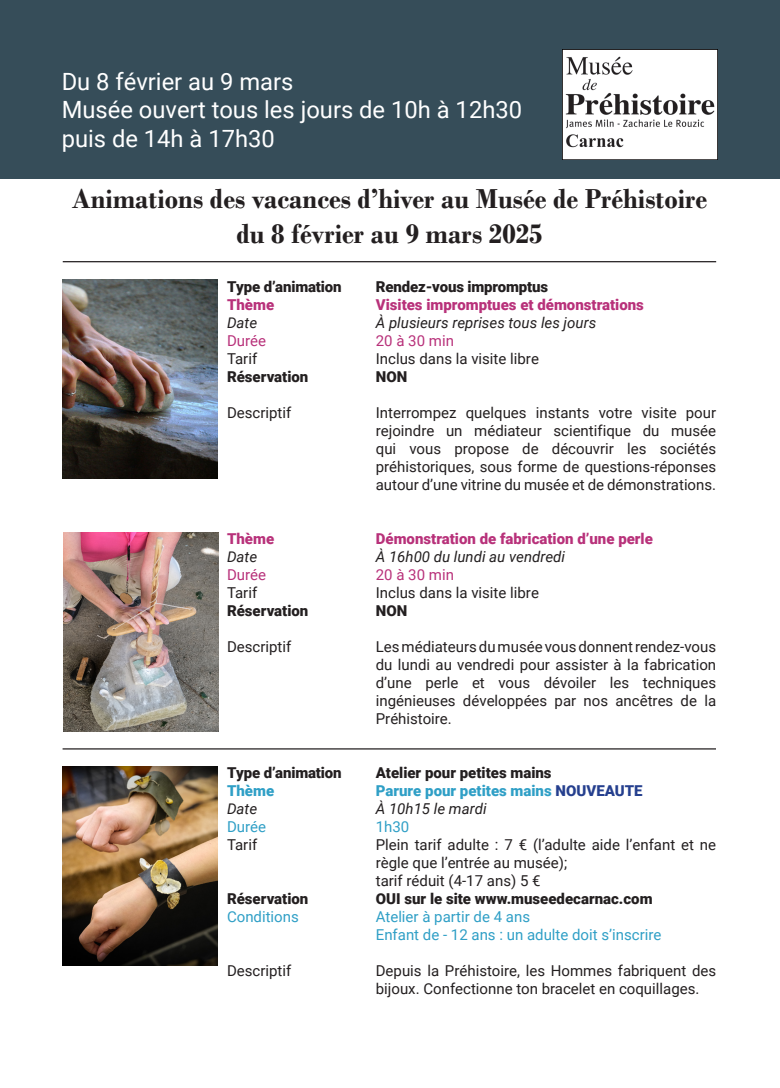
<style>
.page{position:relative;width:780px;height:1088px;background:#fff}
.page>*{position:absolute;margin:0;border:0;box-sizing:border-box;transform-origin:0 0}
.t1{font:700 28.75px/34.5px "Bodoni";color:#231f20;text-align:center;scale:.95 1}
.t2{font:23.75px/28.5px "Roboto";color:#fff}
.t3{font:15px/18px "Roboto";color:#231f20;text-align:justify}
.t4{font:900 15px/18px "Roboto";color:#231f20}
.t5{font:900 15px "Roboto";color:#b8317a}
.t6{font:15px/18px "Roboto";color:#2f9fc6}
.t7{font:italic 15px "Roboto";color:#231f20}
.t8{font:15px "Roboto";color:#b8317a}
.t9{font:900 15px "Roboto";color:#2f9fc6}
.s1{color:#2f9fc6}
.s2{color:#253f8e}
.s3{font-weight:400;font-style:italic}
</style>
<div class="page">
<div style="left:0;top:0;width:780px;height:179px;background:#364d59"></div>
<img style="left:562px;top:50px;width:155px;height:109px">
<img style="left:63px;top:279px;width:155px;height:199px">
<hr style="left:63px;top:748px;width:653px;height:1px;background:#231f20">
<img style="left:63px;top:767px;width:154px;height:199px">
<hr style="left:63px;top:261px;width:653px;height:1px;background:#231f20">
<img style="left:63px;top:532px;width:155px;height:199px">
<h2 class="t2" style="left:62px;top:66px;width:462px">Du 8 février au 9 mars<br>Musée ouvert tous les jours de 10h à 12h30 puis de 14h à 17h30</h2>
<h1 class="t1" style="left:72px;top:182px;width:670px">Animations des vacances d’hiver au Musée de Préhistoire du 8 février au 9 mars 2025</h1>
<p class="t4" style="left:227px;top:277px;width:116px">Type d’animation</p>
<p class="t5" style="left:227px;top:294px;width:49px">Thème</p>
<p class="t7" style="left:227px;top:312px;width:32px">Date</p>
<p class="t8" style="left:227px;top:330px;width:41px">Durée</p>
<p class="t3" style="left:227px;top:349px;width:32px">Tarif</p>
<p class="t4" style="left:227px;top:367px;width:83px">Réservation</p>
<p class="t3" style="left:227px;top:403px;width:66px">Descriptif</p>
<p class="t4" style="left:376px;top:277px;width:174px">Rendez-vous impromptus</p>
<p class="t5" style="left:376px;top:294px;width:270px">Visites impromptues et démonstrations</p>
<p class="t7" style="left:376px;top:312px;width:222px">À plusieurs reprises tous les jours</p>
<p class="t8" style="left:376px;top:330px;width:80px">20 à 30 min</p>
<p class="t3" style="left:376px;top:349px;width:165px">Inclus dans la visite libre</p>
<p class="t4" style="left:376px;top:367px;width:33px">NON</p>
<p class="t3" style="left:376px;top:403px;width:342px">Interrompez quelques instants votre visite pour rejoindre un médiateur scientifique du musée qui vous propose de découvrir les sociétés préhistoriques, sous forme de questions-réponses autour d’une vitrine du musée et de démonstrations.</p>
<p class="t5" style="left:227px;top:528px;width:49px">Thème</p>
<p class="t7" style="left:227px;top:546px;width:32px">Date</p>
<p class="t8" style="left:227px;top:564px;width:41px">Durée</p>
<p class="t3" style="left:227px;top:583px;width:32px">Tarif</p>
<p class="t4" style="left:227px;top:601px;width:83px">Réservation</p>
<p class="t3" style="left:227px;top:637px;width:66px">Descriptif</p>
<p class="t4" style="left:227px;top:763px;width:116px">Type d’animation</p>
<p class="t9" style="left:227px;top:780px;width:49px">Thème</p>
<p class="t7" style="left:227px;top:798px;width:32px">Date</p>
<p class="t6" style="left:227px;top:817px;width:41px">Durée</p>
<p class="t3" style="left:227px;top:835px;width:32px">Tarif</p>
<p class="t4" style="left:227px;top:889px;width:83px">Réservation</p>
<p class="t6" style="left:227px;top:907px;width:73px">Conditions</p>
<p class="t3" style="left:227px;top:961px;width:66px">Descriptif</p>
<p class="t5" style="left:376px;top:528px;width:278px">Démonstration de fabrication d’une perle</p>
<p class="t7" style="left:376px;top:546px;width:191px">À 16h00 du lundi au vendredi</p>
<p class="t8" style="left:376px;top:564px;width:80px">20 à 30 min</p>
<p class="t3" style="left:376px;top:583px;width:165px">Inclus dans la visite libre</p>
<p class="t4" style="left:376px;top:601px;width:33px">NON</p>
<p class="t3" style="left:376px;top:637px;width:342px">Les médiateurs du musée vous donnent rendez-vous du lundi au vendredi pour assister à la fabrication d’une perle et vous dévoiler les techniques ingénieuses développées par nos ancêtres de la Préhistoire.</p>
<p class="t4" style="left:376px;top:763px;width:268px">Atelier pour petites mains<br><span class="s1">Parure pour petites mains</span> <span class="s2">NOUVEAUTE<br></span><span class="s3">À 10h15 le mardi</span></p>
<p class="t6" style="left:376px;top:817px;width:35px">1h30</p>
<p class="t3" style="left:376px;top:835px;width:342px;text-align:left">Plein tarif adulte : 7 € (l’adulte aide l’enfant et ne règle que l’entrée au musée);<br>tarif réduit (4-17 ans) 5 €</p>
<p class="t4" style="left:376px;top:889px;width:278px">OUI sur le site www.museedecarnac.com</p>
<p class="t6" style="left:376px;top:907px;width:287px">Atelier à partir de 4 ans<br>Enfant de - 12 ans : un adulte doit s’inscrire</p>
<p class="t3" style="left:376px;top:961px;width:342px">Depuis la Préhistoire, les Hommes fabriquent des bijoux. Confectionne ton bracelet en coquillages.</p>
</div>
